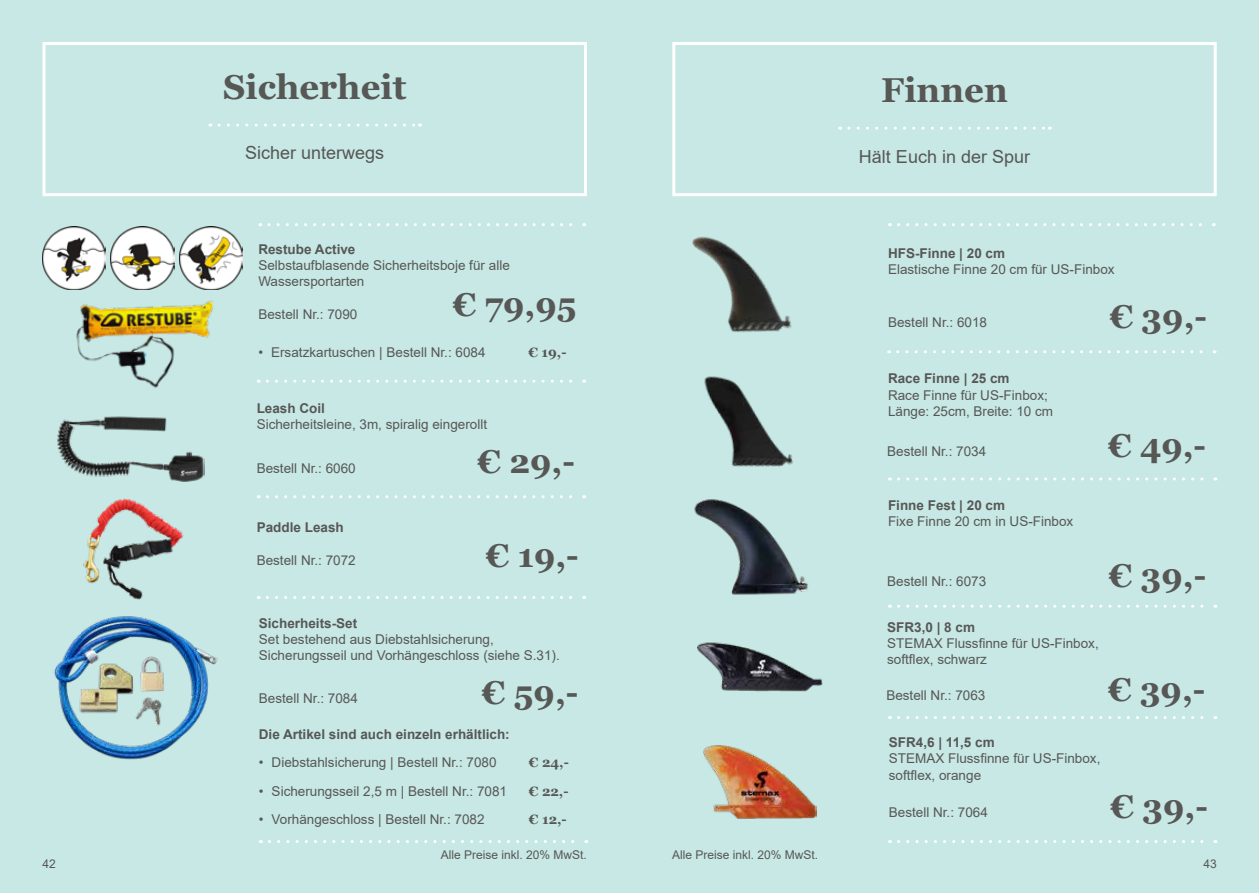
<style>
.page{position:relative;width:1259px;height:893px;background:#c7e8e4}
.page>*{position:absolute;margin:0;border:0;box-sizing:border-box;transform-origin:0 0}
.t1{font:700 34.5px "Georgia";color:#575756}
.t2{font:700 33px "Georgia";color:#575756}
.t3{font:18px "Arial";color:#575756}
.t4{font:13.5px/16.2px "Arial";color:#575756}
.t5{font:700 13.5px "Arial";color:#575756}
.t6{font:700 13.5px "Georgia";color:#575756}
.t7{font:12px "Arial";color:#575756}
</style>
<div class="page">
<svg style="left:269px;top:840px;width:318px;height:3px"></svg>
<div style="left:43px;top:42px;width:544px;height:154px;border:3px solid #fff"></div>
<svg style="left:219px;top:124px;width:201px;height:3px"></svg>
<svg style="left:269px;top:223px;width:315px;height:3px"></svg>
<svg style="left:267px;top:380px;width:317px;height:3px"></svg>
<svg style="left:267px;top:495px;width:317px;height:3px"></svg>
<img style="left:57px;top:416px;width:147px;height:66px">
<img style="left:76px;top:300px;width:137px;height:88px">
<svg style="left:267px;top:596px;width:317px;height:3px"></svg>
<img style="left:83px;top:498px;width:101px;height:102px">
<img style="left:42px;top:227px;width:63px;height:63px">
<img style="left:111px;top:227px;width:63px;height:63px">
<img style="left:180px;top:227px;width:63px;height:63px">
<img style="left:54px;top:616px;width:164px;height:144px">
<div style="left:672px;top:42px;width:544px;height:154px;border:3px solid #fff"></div>
<svg style="left:849px;top:127px;width:201px;height:3px"></svg>
<svg style="left:898px;top:223px;width:316px;height:3px"></svg>
<svg style="left:897px;top:350px;width:318px;height:3px"></svg>
<svg style="left:898px;top:477px;width:318px;height:3px"></svg>
<svg style="left:898px;top:605px;width:318px;height:3px"></svg>
<svg style="left:898px;top:716px;width:318px;height:3px"></svg>
<img style="left:692px;top:236px;width:100px;height:97px">
<img style="left:704px;top:376px;width:89px;height:91px">
<img style="left:694px;top:499px;width:114px;height:96px">
<svg style="left:898px;top:840px;width:318px;height:3px"></svg>
<img style="left:703px;top:745px;width:113px;height:74px">
<img style="left:697px;top:642px;width:126px;height:50px">
<img style="left:72px;top:656px;width:70px;height:64px">
<h1 class="t1" style="left:223px;top:65px;width:185px">Sicherheit</h1>
<h3 class="t3" style="left:245px;top:141px;width:141px">Sicher unterwegs</h3>
<p class="t5" style="left:258px;top:240px;width:99px">Restube Active</p>
<p class="t4" style="left:258px;top:257px;width:253px">Selbstaufblasende Sicherheitsboje für alle<br>Wassersportarten</p>
<p class="t4" style="left:258px;top:306px;width:101px">Bestell Nr.: 7090</p>
<h2 class="t2" style="left:453px;top:284px;width:125px">€ 79,95</h2>
<p class="t4" style="left:258px;top:344px;width:229px">• Ersatzkartuschen | Bestell Nr.: 6084</p>
<p class="t6" style="left:528px;top:344px;width:39px">€ 19,-</p>
<p class="t5" style="left:257px;top:398px;width:70px">Leash Coil</p>
<p class="t4" style="left:257px;top:416px;width:232px">Sicherheitsleine, 3m, spiralig eingerollt</p>
<p class="t4" style="left:257px;top:460px;width:101px">Bestell Nr.: 6060</p>
<p class="t5" style="left:257px;top:518px;width:89px">Paddle Leash</p>
<p class="t4" style="left:257px;top:552px;width:101px">Bestell Nr.: 7072</p>
<h2 class="t2" style="left:477px;top:440px;width:99px">€ 29,-</h2>
<h2 class="t2" style="left:486px;top:534px;width:94px">€ 19,-</h2>
<p class="t5" style="left:259px;top:614px;width:100px">Sicherheits-Set</p>
<p class="t4" style="left:259px;top:631px;width:302px">Set bestehend aus Diebstahlsicherung,<br>Sicherungsseil und Vorhängeschloss (siehe S.31).</p>
<p class="t4" style="left:259px;top:690px;width:101px">Bestell Nr.: 7084</p>
<h2 class="t2" style="left:482px;top:672px;width:98px">€ 59,-</h2>
<p class="t5" style="left:259px;top:724px;width:252px">Die Artikel sind auch einzeln erhältlich:</p>
<p class="t4" style="left:259px;top:754px;width:239px">• Diebstahlsicherung | Bestell Nr.: 7080</p>
<p class="t6" style="left:529px;top:754px;width:41px">€ 24,-</p>
<p class="t4" style="left:259px;top:783px;width:250px">• Sicherungsseil 2,5 m | Bestell Nr.: 7081</p>
<p class="t6" style="left:529px;top:782px;width:41px">€ 22,-</p>
<p class="t4" style="left:259px;top:811px;width:227px">• Vorhängeschloss | Bestell Nr.: 7082</p>
<p class="t6" style="left:529px;top:811px;width:39px">€ 12,-</p>
<h1 class="t1" style="left:881px;top:68px;width:128px">Finnen</h1>
<h3 class="t3" style="left:859px;top:144px;width:173px">Hält Euch in der Spur</h3>
<p class="t5" style="left:888px;top:243px;width:119px">HFS-Finne | 20 cm</p>
<p class="t4" style="left:888px;top:261px;width:228px">Elastische Finne 20 cm für US-Finbox</p>
<p class="t4" style="left:888px;top:314px;width:101px">Bestell Nr.: 6018</p>
<h2 class="t2" style="left:1109px;top:296px;width:99px">€ 39,-</h2>
<p class="t5" style="left:888px;top:369px;width:123px">Race Finne | 25 cm</p>
<p class="t4" style="left:888px;top:387px;width:167px">Race Finne für US-Finbox;<br>Länge: 25cm, Breite: 10 cm</p>
<p class="t4" style="left:887px;top:443px;width:101px">Bestell Nr.: 7034</p>
<p class="t5" style="left:888px;top:495px;width:119px">Finne Fest | 20 cm</p>
<p class="t4" style="left:888px;top:513px;width:187px">Fixe Finne 20 cm in US-Finbox</p>
<h2 class="t2" style="left:1108px;top:424px;width:100px">€ 49,-</h2>
<p class="t4" style="left:887px;top:573px;width:101px">Bestell Nr.: 6073</p>
<h2 class="t2" style="left:1108px;top:554px;width:99px">€ 39,-</h2>
<p class="t5" style="left:887px;top:618px;width:89px">SFR3,0 | 8 cm</p>
<p class="t4" style="left:887px;top:635px;width:213px">STEMAX Flussfinne für US-Finbox, softflex, schwarz</p>
<p class="t4" style="left:886px;top:687px;width:101px">Bestell Nr.: 7063</p>
<h2 class="t2" style="left:1108px;top:669px;width:99px">€ 39,-</h2>
<p class="t5" style="left:889px;top:733px;width:107px">SFR4,6 | 11,5 cm</p>
<p class="t4" style="left:889px;top:750px;width:213px">STEMAX Flussfinne für US-Finbox, softflex, orange</p>
<p class="t4" style="left:889px;top:804px;width:101px">Bestell Nr.: 7064</p>
<h2 class="t2" style="left:1110px;top:785px;width:99px">€ 39,-</h2>
<p class="t7" style="left:441px;top:847px;width:148px">Alle Preise inkl. 20% MwSt.</p>
<p class="t7" style="left:672px;top:847px;width:148px">Alle Preise inkl. 20% MwSt.</p>
<p class="t7" style="left:43px;top:855px;width:15px">42</p>
<p class="t7" style="left:1203px;top:855px;width:15px">43</p>
</div>
